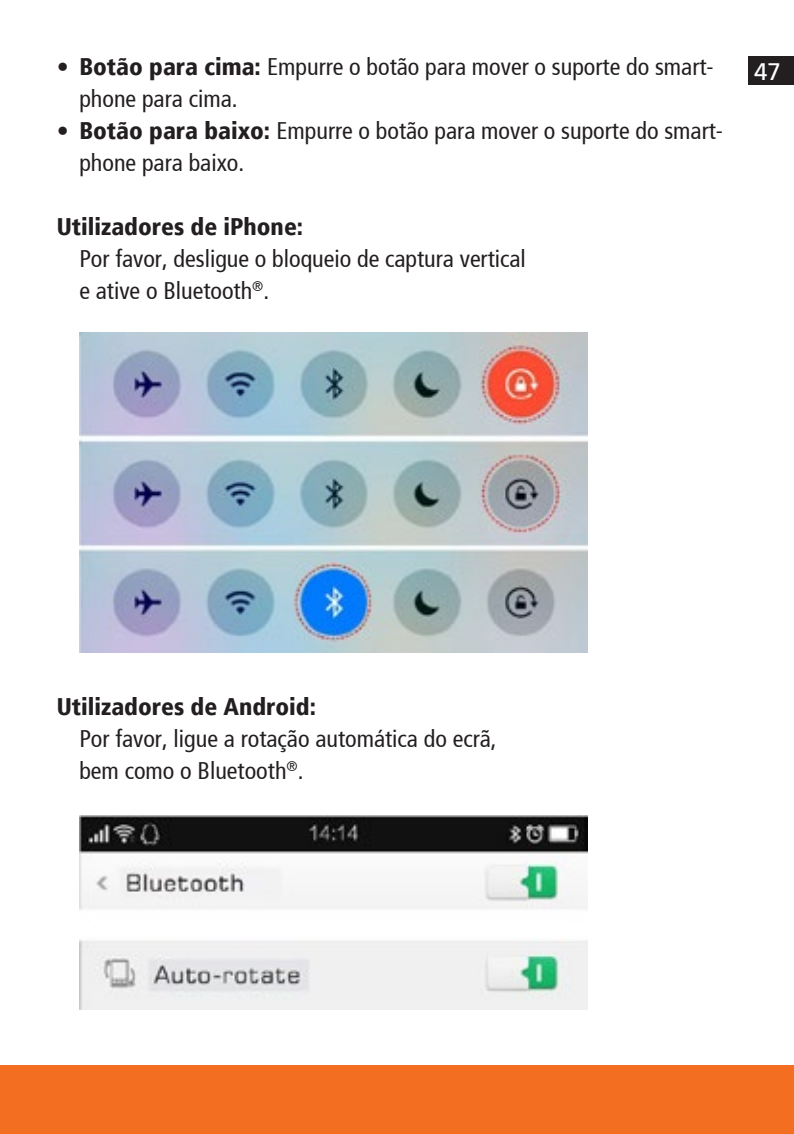
<style>
.page{position:relative;width:794px;height:1134px;background:#fff}
.page>*{position:absolute;margin:0;border:0;box-sizing:border-box;transform-origin:0 0}
.t1{font:condensed 24px/32px "Frutiger";color:#231f20}
.t2{font:900 condensed 24px "Frutiger";color:#231f20}
.t3{font:24px "Frutiger LT";color:#fff}
.s1{font-weight:900}
</style>
<div class="page">
<div style="left:0;top:1066px;width:794px;height:68px;background:#f36e21"></div>
<img style="left:79px;top:332px;width:508px;height:320px">
<img style="left:79px;top:815px;width:508px;height:194px">
<div style="left:748px;top:57px;width:46px;height:28px;background:#231f20"></div>
<p class="t1" style="left:79px;top:52px;width:636px;text-indent:-23px"><span class="s1">• Botão para cima:</span> Empurre o botão para mover o suporte do smart&shy;phone para cima.</p>
<p class="t1" style="left:79px;top:116px;width:645px;text-indent:-23px"><span class="s1">• Botão para baixo:</span> Empurre o botão para mover o suporte do smart&shy;phone para baixo.</p>
<p class="t2" style="left:57px;top:216px;width:248px">Utilizadores de iPhone:</p>
<p class="t1" style="left:79px;top:244px;width:448px">Por favor, desligue o bloqueio de captura vertical e ative o Bluetooth<sup>®</sup>.</p>
<p class="t3" style="left:754px;top:57px;width:28px">47</p>
<p class="t2" style="left:57px;top:696px;width:261px">Utilizadores de Android:</p>
<p class="t1" style="left:79px;top:724px;width:419px">Por favor, ligue a rotação automática do ecrã, bem como o Bluetooth<sup>®</sup>.</p>
</div>
